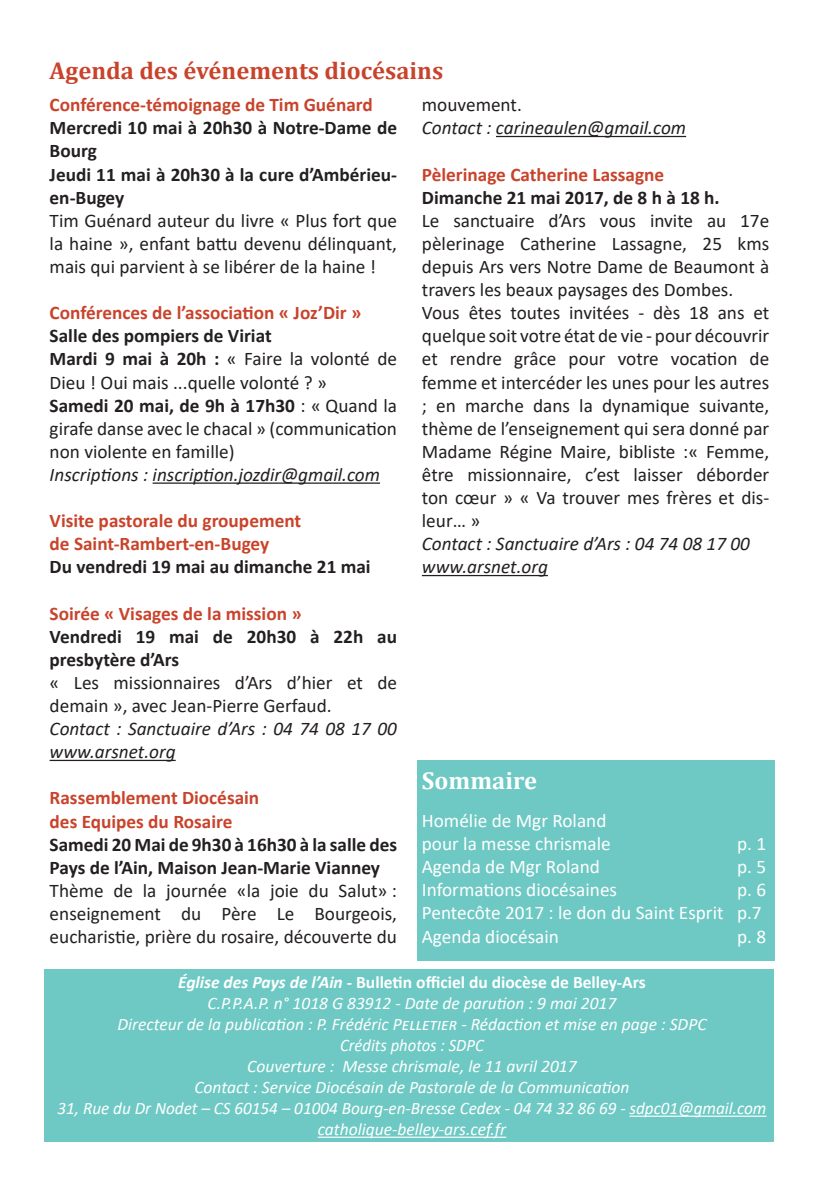
<style>
.page{position:relative;width:819px;height:1191px;background:#fff}
.page>*{position:absolute;margin:0;border:0;box-sizing:border-box;transform-origin:0 0}
.t1{font:700 24.5px "Cambria";color:#c9432b}
.t2{font:700 24.5px "Cambria";color:#fff}
.t3{font:19.25px/23.1px "Calibri";color:#231f20}
.t4{font:700 19.25px/23.1px "Calibri";color:#231f20}
.t5{font:700 19.25px/23.1px "Calibri";color:#c9432b}
.t6{font:italic 19.25px/23.1px "Calibri";color:#231f20}
.t7{font:19.25px/23.1px "Calibri";color:#fff}
.t8{font:italic 17.5px/21px "Calibri";color:#fff;text-align:center}
.s1{font-weight:700}
.s2{font-weight:700;font-style:normal}
</style>
<div class="page">
<hr style="left:153px;top:482px;width:227px;height:2px;background:#231f20">
<hr style="left:50px;top:760px;width:126px;height:1px;background:#231f20">
<hr style="left:496px;top:136px;width:190px;height:1px;background:#231f20">
<hr style="left:422px;top:575px;width:126px;height:1px;background:#231f20">
<div style="left:45px;top:969px;width:729px;height:172px;background:#6ec9c4"></div>
<hr style="left:629px;top:1115px;width:137px;height:1px;background:#fff">
<hr style="left:317px;top:1136px;width:189px;height:1px;background:#fff">
<div style="left:417px;top:807px;width:357px;height:153px;background:#6ec9c4"></div>
<div style="left:417px;top:760px;width:357px;height:47px;background:#6ec9c4"></div>
<p class="t1" style="left:50px;top:53px;width:395px">Agenda des événements diocésains</p>
<p class="t5" style="left:50px;top:93px;width:325px">Conférence-témoignage de Tim Guénard</p>
<p class="t4" style="left:50px;top:116px;width:349px">Mercredi 10 mai à 20h30 à Notre-Dame de<br>Bourg<br>Jeudi 11 mai à 20h30 à la cure d’Ambérieu&shy;en-Bugey</p>
<p class="t3" style="left:50px;top:208px;width:349px;text-align:justify">Tim Guénard auteur du livre « Plus fort que la haine », enfant battu devenu délinquant, mais qui parvient à se libérer de la haine !</p>
<p class="t5" style="left:50px;top:301px;width:313px">Conférences de l’association « Joz’Dir »</p>
<p class="t3" style="left:50px;top:324px;width:349px"><span class="s1">Salle des pompiers de Viriat<br>Mardi 9 mai à 20h :</span> « Faire la volonté de Dieu ! Oui mais ...quelle volonté ? »<br><span class="s1">Samedi 20 mai, de 9h à 17h30</span> : « Quand la girafe danse avec le chacal » (communication non violente en famille)</p>
<p class="t6" style="left:50px;top:462px;width:332px">Inscriptions : inscription.jozdir@gmail.com</p>
<p class="t5" style="left:50px;top:509px;width:253px">Visite pastorale du groupement de Saint-Rambert-en-Bugey</p>
<p class="t4" style="left:50px;top:555px;width:322px">Du vendredi 19 mai au dimanche 21 mai</p>
<p class="t5" style="left:50px;top:601px;width:254px">Soirée « Visages de la mission »</p>
<p class="t4" style="left:50px;top:624px;width:349px">Vendredi 19 mai de 20h30 à 22h au presbytère d’Ars</p>
<p class="t3" style="left:50px;top:670px;width:349px">« Les missionnaires d’Ars d’hier et de demain », avec Jean-Pierre Gerfaud.</p>
<p class="t6" style="left:50px;top:716px;width:349px">Contact : Sanctuaire d’Ars : 04 74 08 17 00 www.arsnet.org</p>
<p class="t5" style="left:50px;top:786px;width:211px">Rassemblement Diocésain des Equipes du Rosaire</p>
<p class="t4" style="left:50px;top:832px;width:349px">Samedi 20 Mai de 9h30 à 16h30 à la salle des<br>Pays de l’Ain, Maison Jean-Marie Vianney</p>
<p class="t3" style="left:50px;top:878px;width:349px;text-align:justify">Thème de la journée «la joie du Salut» : enseignement du Père Le Bourgeois, eucharistie, prière du rosaire, découverte du</p>
<p class="t3" style="left:422px;top:93px;width:101px">mouvement.</p>
<p class="t6" style="left:422px;top:116px;width:266px">Contact : carineaulen@gmail.com</p>
<p class="t5" style="left:422px;top:162px;width:244px">Pèlerinage Catherine Lassagne</p>
<p class="t4" style="left:422px;top:185px;width:299px">Dimanche 21 mai 2017, de 8 h à 18 h.</p>
<p class="t3" style="left:422px;top:208px;width:349px">Le sanctuaire d’Ars vous invite au 17e pèlerinage Catherine Lassagne, 25 kms depuis Ars vers Notre Dame de Beaumont à travers les beaux paysages des Dombes.<br>Vous êtes toutes invitées - dès 18 ans et quelque soit votre état de vie - pour découvrir et rendre grâce pour votre vocation de femme et intercéder les unes pour les autres ; en marche dans la dynamique suivante, thème de l’enseignement qui sera donné par Madame Régine Maire, bibliste :« Femme, être missionnaire, c’est laisser déborder ton cœur » « Va trouver mes frères et dis&shy;leur… »</p>
<p class="t6" style="left:422px;top:531px;width:329px">Contact : Sanctuaire d’Ars : 04 74 08 17 00 www.arsnet.org</p>
<p class="t2" style="left:422px;top:764px;width:117px">Sommaire</p>
<p class="t7" style="left:422px;top:808px;width:190px">Homélie de Mgr Roland pour la messe chrismale</p>
<p class="t7" style="left:737px;top:831px;width:31px">p. 1</p>
<p class="t7" style="left:422px;top:855px;width:180px">Agenda de Mgr Roland</p>
<p class="t7" style="left:737px;top:855px;width:31px">p. 5</p>
<p class="t7" style="left:422px;top:878px;width:197px">Informations diocésaines</p>
<p class="t7" style="left:422px;top:878px;width:346px;text-indent:315px">p. 6<br>Pentecôte 2017 : le don du Saint Esprit p.7<br>Agenda diocésain</p>
<p class="t7" style="left:737px;top:924px;width:31px">p. 8</p>
<p class="t8" style="left:57px;top:971px;width:710px"><span class="s1">Église des Pays de l’Ain</span> <span class="s2">- Bulletin officiel du diocèse de Belley-Ars<br></span>C.P.P.A.P. n° 1018 G 83912 - Date de parution : 9 mai 2017<br>Directeur de la publication : P. Frédéric Pelletier - Rédaction et mise en page : SDPC<br>Crédits photos : SDPC<br>Couverture : Messe chrismale, le 11 avril 2017<br>Contact : Service Diocésain de Pastorale de la Communication<br>31, Rue du Dr Nodet – CS 60154 – 01004 Bourg-en-Bresse Cedex - 04 74 32 86 69 - sdpc01@gmail.com catholique-belley-ars.cef.fr</p>
</div>
